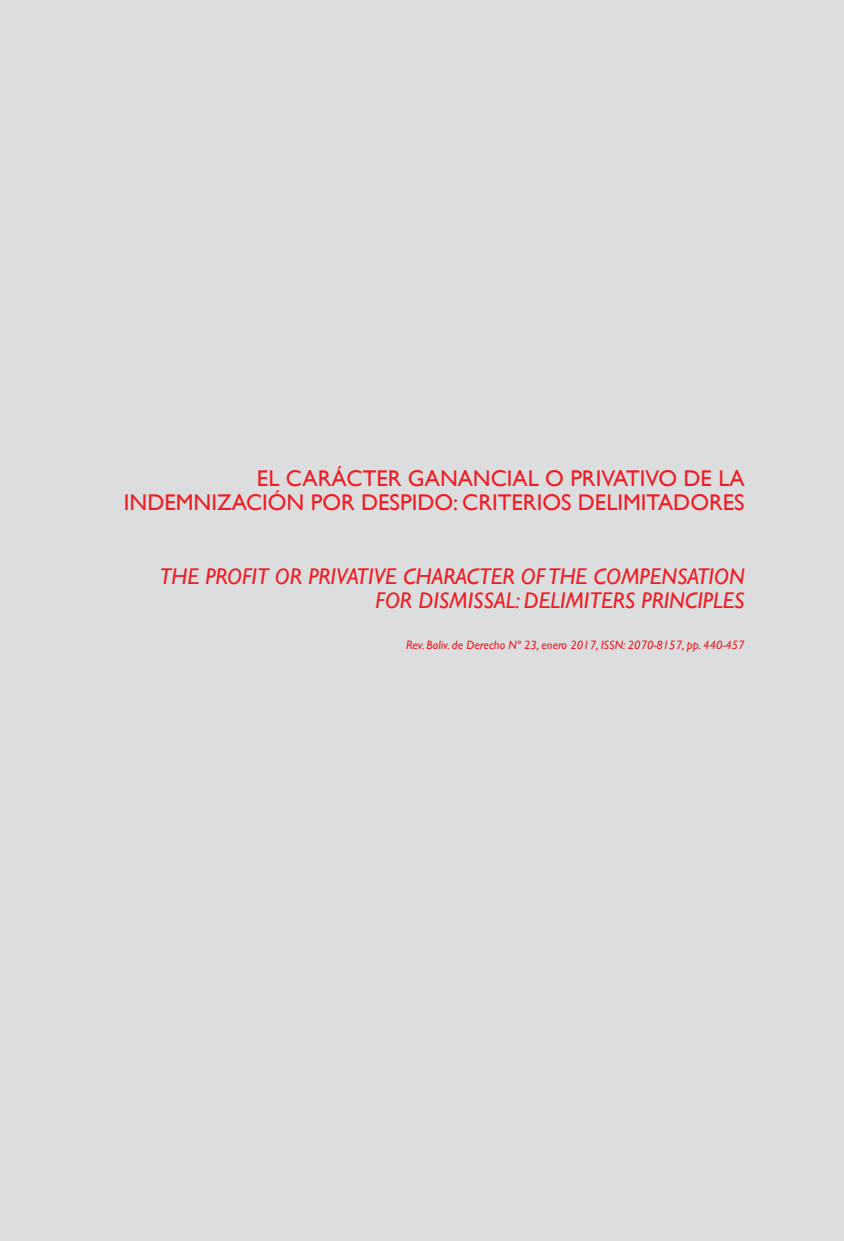
<style>
.page{position:relative;width:844px;height:1241px;background:#fff}
.page>*{position:absolute;margin:0;border:0;box-sizing:border-box;transform-origin:0 0}
.Cuerpo_central{font:22.75px/24.5px "Gill Sans";color:#ee1d23;text-align:right}
.Cuerpo_central-2{font:italic 22.75px/24.5px "Gill Sans";color:#ee1d23;text-align:right}
.t1{font:italic 12.25px "Gill Sans";color:#ee1d23}
</style>
<div class="page">
<div style="left:0;top:0;width:843px;height:1240px;background:#dcdddf"></div>
<hr style="left:843px;top:456px;width:1px;height:198px;background:#ee1d23">
<p class="Cuerpo_central" style="left:124px;top:465px;width:622px">EL CARÁCTER GANANCIAL O PRIVATIVO DE LA<br>INDEMNIZACIÓN POR DESPIDO: CRITERIOS DELIMITADORES</p>
<p class="Cuerpo_central-2" style="left:160px;top:563px;width:586px">THE PROFIT OR PRIVATIVE CHARACTER OF THE COMPENSATION<br>FOR DISMISSAL: DELIMITERS PRINCIPLES</p>
<p class="t1" style="left:406px;top:638px;width:340px">Rev. Boliv. de Derecho Nº 23, enero 2017, ISSN: 2070-8157, pp. 440-457</p>
</div>
